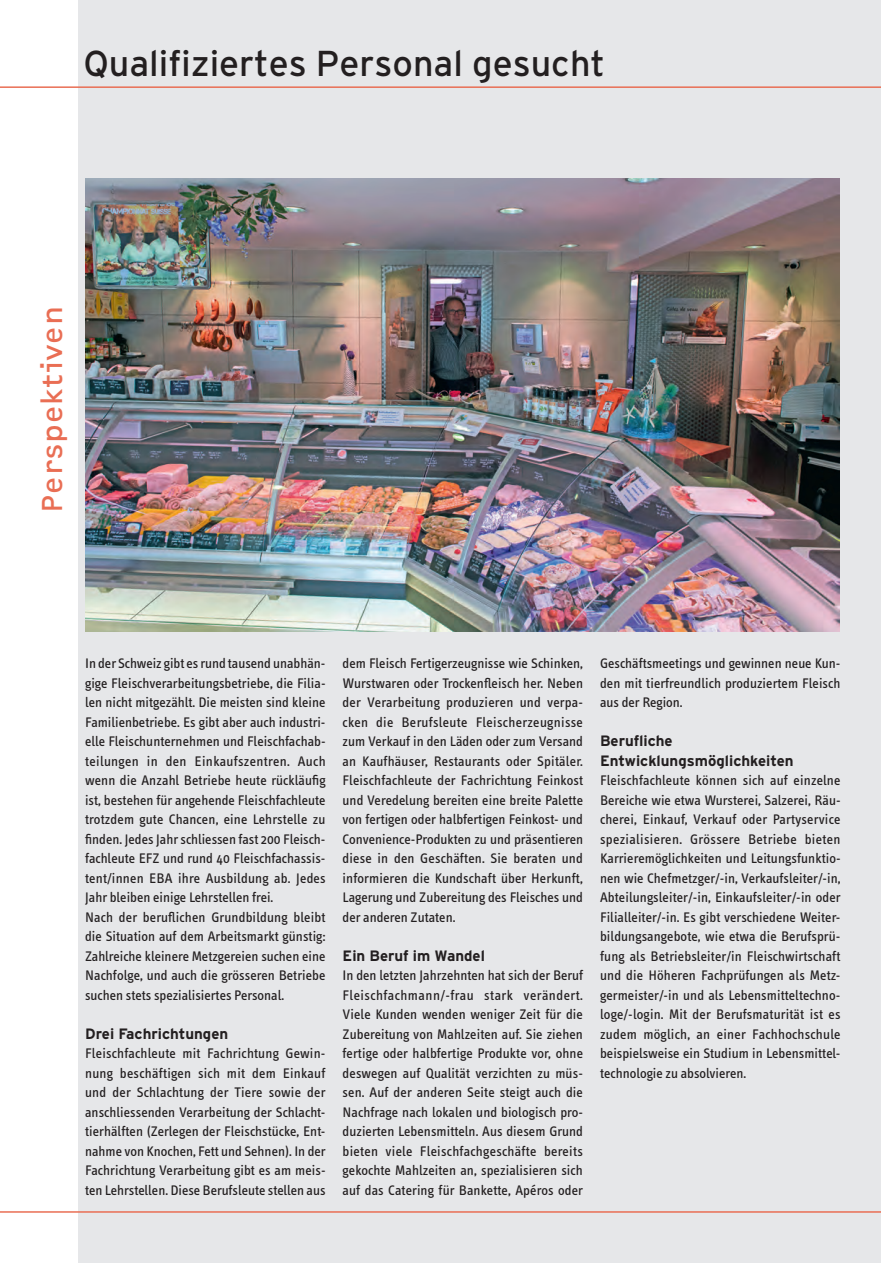
<style>
.page{position:relative;width:881px;height:1263px;background:#fff}
.page>*{position:absolute;margin:0;border:0;box-sizing:border-box;transform-origin:0 0}
.t1{font:36px "Interstate";color:#231f20}
.t2{font:30px "OCRF";color:#e96e54}
.t3{font:700 15px/19.5px "Interstate";color:#231f20}
.t4{font:14.25px/19.5px "Info Text";color:#231f20;text-align:justify}
</style>
<div class="page">
<div style="left:78px;top:0;width:802px;height:1263px;background:#e6e7e9"></div>
<hr style="left:0;top:86px;width:880px;height:2px;background:#e96e54">
<hr style="left:0;top:1211px;width:880px;height:2px;background:#e96e54">
<img style="left:85px;top:179px;width:754px;height:453px">
<h1 class="t1" style="left:83px;top:44px;width:523px">Qualifiziertes Personal gesucht</h1>
<h2 class="t2" style="left:34px;top:513px;width:208px;rotate:-90deg">Perspektiven</h2>
<p class="t4" style="left:85px;top:654px;width:242px;text-align:left">In der Schweiz gibt es rund tausend unabhän&shy;gige Fleischverarbeitungsbetriebe, die Filia&shy;len nicht mitgezählt. Die meisten sind kleine Familienbetriebe. Es gibt aber auch industri&shy;elle Fleischunternehmen und Fleischfachab&shy;teilungen in den Einkaufszentren. Auch wenn die Anzahl Betriebe heute rückläufig ist, bestehen für angehende Fleischfachleute trotzdem gute Chancen, eine Lehrstelle zu finden. Jedes Jahr schliessen fast 200 Fleisch&shy;fachleute EFZ und rund 40 Fleischfachassis&shy;tent/innen EBA ihre Ausbildung ab. Jedes Jahr bleiben einige Lehrstellen frei.<br>Nach der beruflichen Grundbildung bleibt die Situation auf dem Arbeitsmarkt günstig:<br>Zahlreiche kleinere Metzgereien suchen eine Nachfolge, und auch die grösseren Betriebe suchen stets spezialisiertes Personal.</p>
<p class="t3" style="left:85px;top:1024px;width:144px">Drei Fachrichtungen</p>
<p class="t4" style="left:85px;top:1044px;width:242px">Fleischfachleute mit Fachrichtung Gewin&shy;nung beschäftigen sich mit dem Einkauf und der Schlachtung der Tiere sowie der anschliessenden Verarbeitung der Schlacht&shy;tierhälften (Zerlegen der Fleischstücke, Ent&shy;nahme von Knochen, Fett und Sehnen). In der Fachrichtung Verarbeitung gibt es am meis&shy;ten Lehrstellen. Diese Berufsleute stellen aus</p>
<p class="t4" style="left:342px;top:654px;width:242px">dem Fleisch Fertigerzeugnisse wie Schinken, Wurstwaren oder Trockenfleisch her. Neben der Verarbeitung produzieren und verpa&shy;cken die Berufsleute Fleischerzeugnisse zum Verkauf in den Läden oder zum Versand an Kaufhäuser, Restaurants oder Spitäler.<br>Fleischfachleute der Fachrichtung Feinkost und Veredelung bereiten eine breite Palette von fertigen oder halbfertigen Feinkost- und Convenience-Produkten zu und präsentieren diese in den Geschäften. Sie beraten und informieren die Kundschaft über Herkunft, Lagerung und Zubereitung des Fleisches und der anderen Zutaten.</p>
<p class="t3" style="left:342px;top:946px;width:144px">Ein Beruf im Wandel</p>
<p class="t4" style="left:342px;top:966px;width:242px">In den letzten Jahrzehnten hat sich der Beruf Fleischfachmann/-frau stark verändert.<br>Viele Kunden wenden weniger Zeit für die Zubereitung von Mahlzeiten auf. Sie ziehen fertige oder halbfertige Produkte vor, ohne deswegen auf Qualität verzichten zu müs&shy;sen. Auf der anderen Seite steigt auch die Nachfrage nach lokalen und biologisch pro&shy;duzierten Lebensmitteln. Aus diesem Grund bieten viele Fleischfachgeschäfte bereits gekochte Mahlzeiten an, spezialisieren sich auf das Catering für Bankette, Apéros oder</p>
<p class="t4" style="left:600px;top:654px;width:242px">Geschäftsmeetings und gewinnen neue Kun&shy;den mit tierfreundlich produziertem Fleisch aus der Region.</p>
<p class="t3" style="left:600px;top:731px;width:195px">Berufliche<br>Entwicklungsmöglichkeiten</p>
<p class="t4" style="left:600px;top:771px;width:242px">Fleischfachleute können sich auf einzelne Bereiche wie etwa Wursterei, Salzerei, Räu&shy;cherei, Einkauf, Verkauf oder Partyservice spezialisieren. Grössere Betriebe bieten Karrieremöglichkeiten und Leitungsfunktio&shy;nen wie Chefmetzger/-in, Verkaufsleiter/-in, Abteilungsleiter/-in, Einkaufsleiter/-in oder Filialleiter/-in. Es gibt verschiedene Weiter&shy;bildungsangebote, wie etwa die Berufsprü&shy;fung als Betriebsleiter/in Fleischwirtschaft und die Höheren Fachprüfungen als Metz&shy;germeister/-in und als Lebensmitteltechno&shy;loge/-login. Mit der Berufsmaturität ist es zudem möglich, an einer Fachhochschule beispielsweise ein Studium in Lebensmittel&shy;technologie zu absolvieren.</p>
</div>
